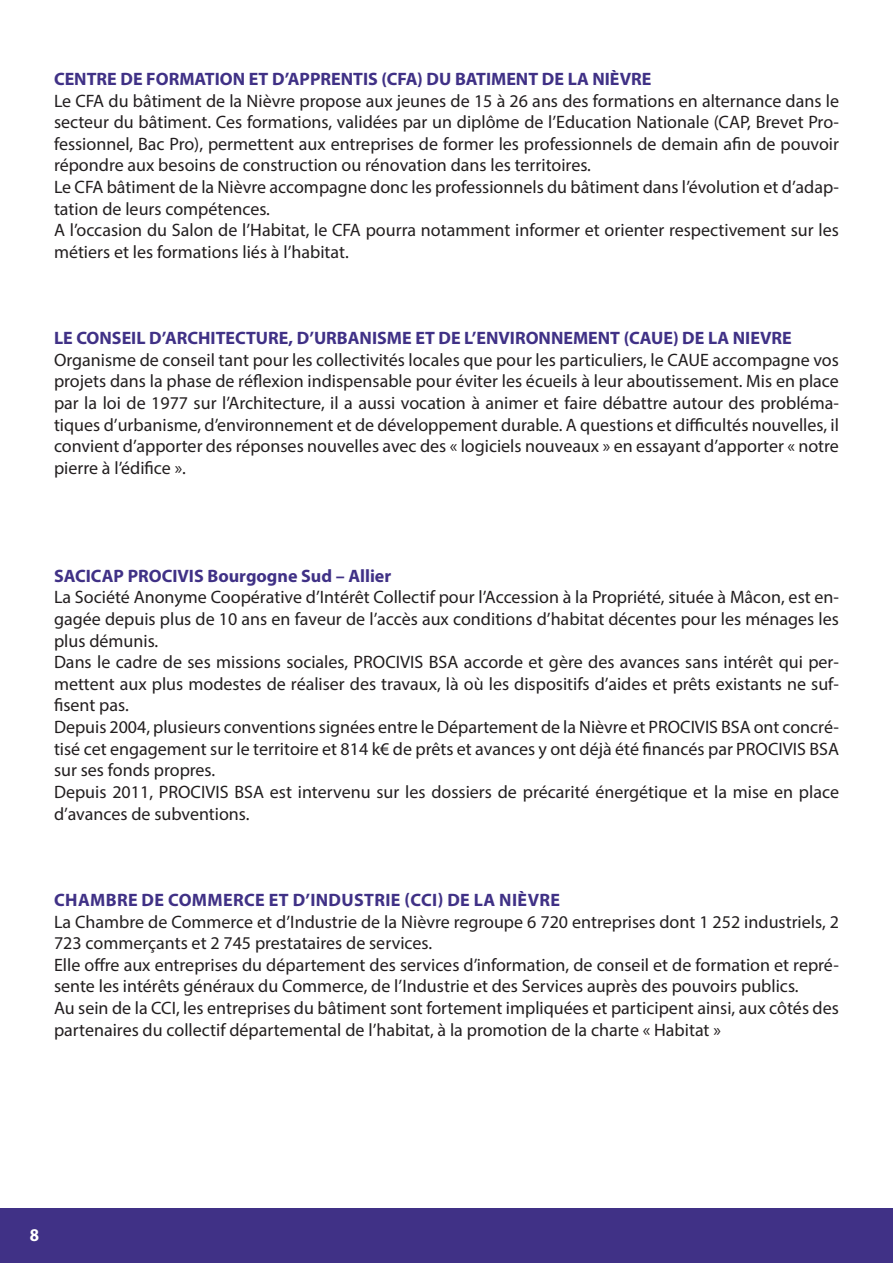
<style>
.page{position:relative;width:893px;height:1263px;background:#fff}
.page>*{position:absolute;margin:0;border:0;box-sizing:border-box;transform-origin:0 0}
.t1{font:18px/21.6px "Myriad Pro";color:#231f20}
.t2{font:700 18px "Myriad Pro";color:#403186}
.t3{font:700 18px "Myriad Pro";letter-spacing:.02em;color:#403186}
.t4{font:700 semi-condensed 18px "Myriad Pro";color:#fff}
</style>
<div class="page">
<div style="left:0;top:1208px;width:893px;height:55px;background:#403186"></div>
<p class="t2" style="left:54px;top:67px;width:599px">CENTRE DE FORMATION ET D’APPRENTIS (CFA) DU BATIMENT DE LA NIÈVRE</p>
<p class="t1" style="left:54px;top:89px;width:786px;text-align:justify">Le CFA du bâtiment de la Nièvre propose aux jeunes de 15 à 26 ans des formations en alternance dans le secteur du bâtiment. Ces formations, validées par un diplôme de l’Education Nationale (CAP, Brevet Pro&shy;fessionnel, Bac Pro), permettent aux entreprises de former les professionnels de demain afin de pouvoir répondre aux besoins de construction ou rénovation dans les territoires.</p>
<p class="t1" style="left:54px;top:176px;width:786px">Le CFA bâtiment de la Nièvre accompagne donc les professionnels du bâtiment dans l’évolution et d’adap&shy;tation de leurs compétences.</p>
<p class="t1" style="left:54px;top:219px;width:786px">A l’occasion du Salon de l’Habitat, le CFA pourra notamment informer et orienter respectivement sur les métiers et les formations liés à l’habitat.</p>
<p class="t2" style="left:54px;top:326px;width:739px">LE CONSEIL D’ARCHITECTURE, D’URBANISME ET DE L’ENVIRONNEMENT (CAUE) DE LA NIEVRE</p>
<p class="t1" style="left:54px;top:349px;width:786px;text-align:justify">Organisme de conseil tant pour les collectivités locales que pour les particuliers, le CAUE accompagne vos projets dans la phase de réflexion indispensable pour éviter les écueils à leur aboutissement. Mis en place par la loi de 1977 sur l’Architecture, il a aussi vocation à animer et faire débattre autour des probléma&shy;tiques d’urbanisme, d’environnement et de développement durable. A questions et difficultés nouvelles, il convient d’apporter des réponses nouvelles avec des « logiciels nouveaux » en essayant d’apporter « notre pierre à l’édifice ».</p>
<p class="t2" style="left:54px;top:564px;width:339px">SACICAP PROCIVIS Bourgogne Sud – Allier</p>
<p class="t1" style="left:54px;top:586px;width:786px;text-align:justify">La Société Anonyme Coopérative d’Intérêt Collectif pour l’Accession à la Propriété, située à Mâcon, est en&shy;gagée depuis plus de 10 ans en faveur de l’accès aux conditions d’habitat décentes pour les ménages les plus démunis.</p>
<p class="t1" style="left:54px;top:651px;width:786px;text-align:justify">Dans le cadre de ses missions sociales, PROCIVIS BSA accorde et gère des avances sans intérêt qui per&shy;mettent aux plus modestes de réaliser des travaux, là où les dispositifs d’aides et prêts existants ne suf&shy;fisent pas.</p>
<p class="t1" style="left:54px;top:716px;width:786px;text-align:justify">Depuis 2004, plusieurs conventions signées entre le Département de la Nièvre et PROCIVIS BSA ont concré&shy;tisé cet engagement sur le territoire et 814 k€ de prêts et avances y ont déjà été financés par PROCIVIS BSA sur ses fonds propres.</p>
<p class="t1" style="left:54px;top:781px;width:786px">Depuis 2011, PROCIVIS BSA est intervenu sur les dossiers de précarité énergétique et la mise en place d’avances de subventions.</p>
<p class="t3" style="left:54px;top:888px;width:507px">CHAMBRE DE COMMERCE ET D’INDUSTRIE (CCI) DE LA NIÈVRE</p>
<p class="t1" style="left:54px;top:910px;width:786px">La Chambre de Commerce et d’Industrie de la Nièvre regroupe 6 720 entreprises dont 1 252 industriels, 2<br>723 commerçants et 2 745 prestataires de services.</p>
<p class="t1" style="left:54px;top:953px;width:786px">Elle offre aux entreprises du département des services d’information, de conseil et de formation et repré&shy;sente les intérêts généraux du Commerce, de l’Industrie et des Services auprès des pouvoirs publics.</p>
<p class="t1" style="left:54px;top:997px;width:786px">Au sein de la CCI, les entreprises du bâtiment sont fortement impliquées et participent ainsi, aux côtés des partenaires du collectif départemental de l’habitat, à la promotion de la charte « Habitat »</p>
<p class="t4" style="left:30px;top:1223px;width:11px">8</p>
</div>
